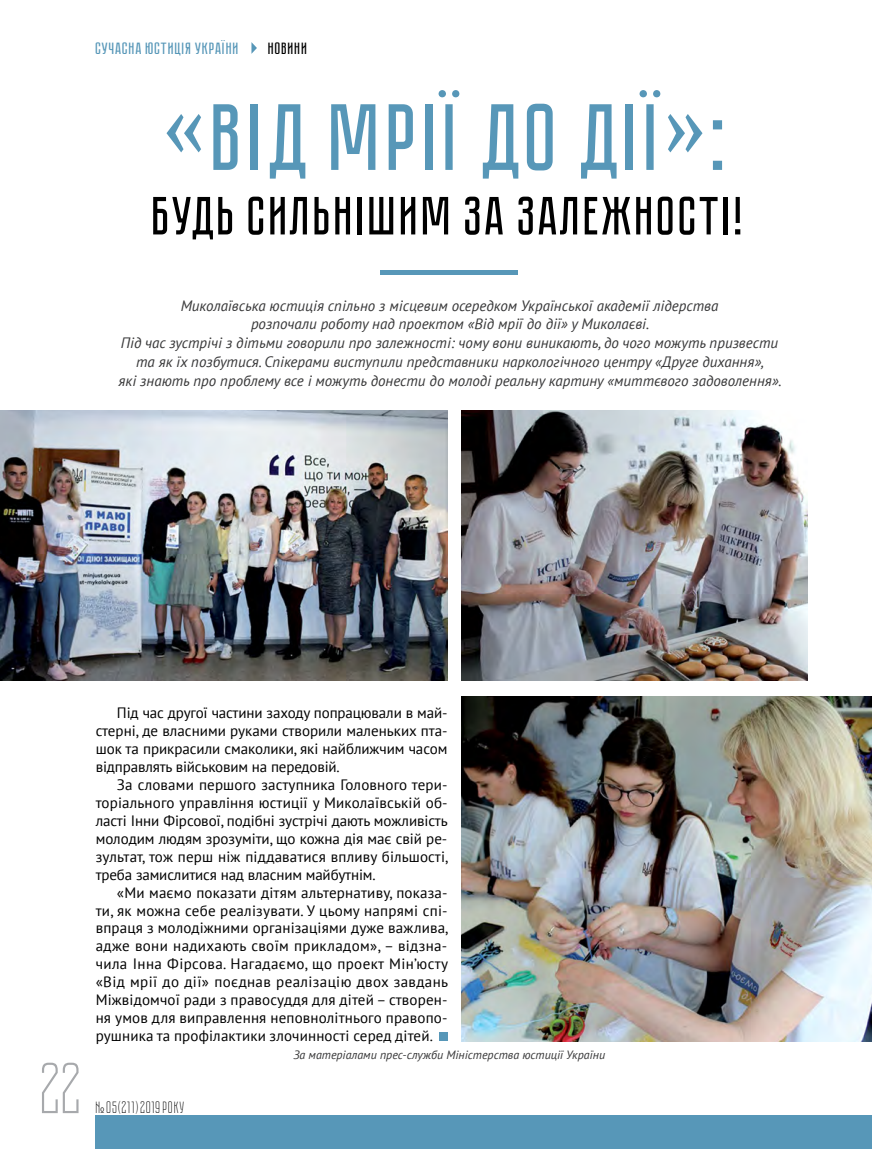
<style>
.page{position:relative;width:872px;height:1149px;background:#fff}
.page>*{position:absolute;margin:0;border:0;box-sizing:border-box;transform-origin:0 0}
.t1{font:700 94.5px "Pobeda";color:#5797b8}
.t2{font:72px "Pobeda";color:#a7a9ac}
.t3{font:700 54px "Pobeda";color:#000}
.t4{font:700 16.5px "Pobeda";color:#5797b8}
.t5{font:16.5px "Pobeda";letter-spacing:-.005em;color:#000}
.t6{font:700 16.5px "Pobeda";color:#000}
.t7{font:15px/18px "PT Sans";letter-spacing:-.005em;color:#000;text-align:justify}
.t8{font:italic 15px/18.8px "PT Sans";color:#383839;text-align:center}
.t9{font:italic 12px "PT Sans";color:#383839}
</style>
<div class="page">
<div style="left:95px;top:1114px;width:777px;height:34px;background:#5797b8"></div>
<div style="left:380px;top:269px;width:137px;height:5px;background:#5797b8"></div>
<div style="left:439px;top:1032px;width:8px;height:8px;background:#5797b8"></div>
<img style="left:0;top:411px;width:447px;height:269px">
<img style="left:461px;top:696px;width:411px;height:344px">
<img style="left:461px;top:411px;width:346px;height:269px">
<svg style="left:251px;top:42px;width:6px;height:12px"></svg>
<p class="t4" style="left:96px;top:39px;width:146px">сучасна юстиція україни</p>
<p class="t6" style="left:268px;top:39px;width:41px">Новини</p>
<h1 class="t1" style="left:166px;top:85px;width:567px">«Від мрії до дії»:</h1>
<h3 class="t3" style="left:153px;top:186px;width:594px">будь сильнішим за залежності!</h3>
<p class="t8" style="left:118px;top:295px;width:664px">Миколаївська юстиція спільно з місцевим осередком Української академії лідерства<br>розпочали роботу над проектом «Від мрії до дії» у Миколаєві.<br>Під час зустрічі з дітьми говорили про залежності: чому вони виникають, до чого можуть призвести та як їх позбутися. Спікерами виступили представники наркологічного центру «Друге дихання»,<br>які знають про проблему все і можуть донести до молоді реальну картину «миттєвого задоволення».</p>
<h2 class="t2" style="left:42px;top:1048px;width:47px">22</h2>
<p class="t7" style="left:96px;top:703px;width:353px;text-indent:21px">Під час другої частини заходу попрацювали в май&shy;стерні, де власними руками створили маленьких пта&shy;шок та прикрасили смаколики, які найближчим часом відправлять військовим на передовій.</p>
<p class="t7" style="left:96px;top:775px;width:354px;text-indent:21px">За словами першого заступника Головного тери&shy;торіального управління юстиції у Миколаївській об&shy;ласті Інни Фірсової, подібні зустрічі дають можливість молодим людям зрозуміти, що кожна дія має свій ре&shy;зультат, тож перш ніж піддаватися впливу більшості, треба замислитися над власним майбутнім.</p>
<p class="t7" style="left:96px;top:882px;width:354px;text-indent:21px">«Ми маємо показати дітям альтернативу, показа&shy;ти, як можна себе реалізувати. У цьому напрямі спі&shy;впраця з молодіжними організаціями дуже важлива, адже вони надихають своїм прикладом», – відзна&shy;чила Інна Фірсова. Нагадаємо, що проект Мін’юсту «Від мрії до дії» поєднав реалізацію двох завдань Міжвідомчої ради з правосуддя для дітей – створен&shy;ня умов для виправлення неповнолітнього правопо&shy;рушника та профілактики злочинності серед дітей.</p>
<p class="t5" style="left:96px;top:1097px;width:91px">№ 05(211) 2019 РОКУ</p>
<p class="t9" style="left:293px;top:1047px;width:313px">За матеріалами прес-служби Міністерства юстиції України</p>
</div>
